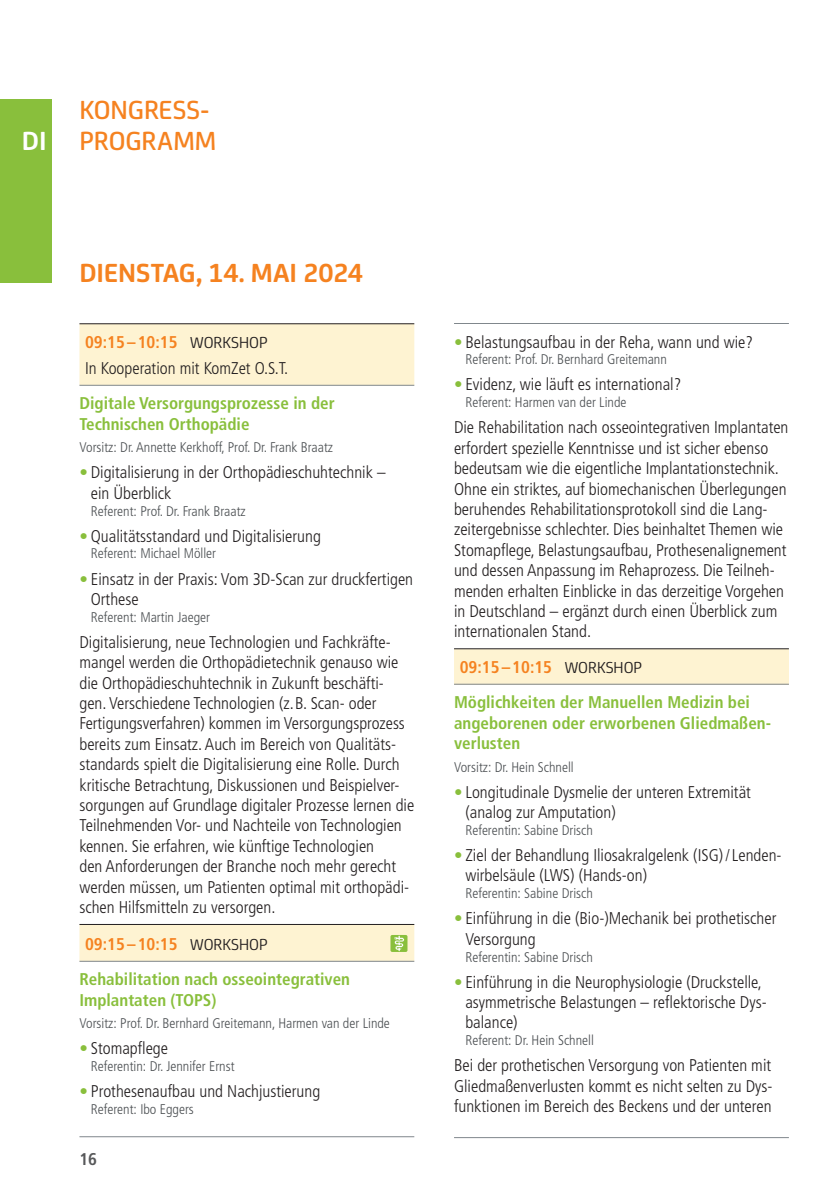
<style>
.page{position:relative;width:840px;height:1191px;background:#fff}
.page>*{position:absolute;margin:0;border:0;box-sizing:border-box;transform-origin:0 0}
.t1{font:700 28px "FS Joey";letter-spacing:-.005em;color:#f58220}
.t2{font:500 28px/30.6px "FS Joey";color:#f58220}
.t3{font:700 28px "FS Joey";color:#fff}
.t4{font:300 condensed 17px/20.4px "Frutiger LT Pro";color:#231f20}
.t5{font:700 condensed 17px/20.4px "Frutiger LT Pro";color:#89bf3c}
.t6{font:700 condensed 17px "Frutiger LT Pro";color:#57585a}
.t7{font:300 condensed 14px "Frutiger LT Pro";color:#4b4f52}
.s1{font-weight:700;color:#f58220}
.s2{font-family:"FS Joey";font-weight:400;font-stretch:normal}
.s3{color:#89bf3c}
.s4{color:#f58220}
.s5{font-family:"FS Joey";font-weight:400;font-stretch:normal;color:#231f20}
</style>
<div class="page">
<div style="left:0;top:99px;width:51px;height:183px;background:#89bf3c"></div>
<svg style="left:79px;top:324px;width:335px;height:637px"></svg>
<hr style="left:79px;top:323px;width:335px;height:1px;background:#231f20">
<hr style="left:79px;top:924px;width:335px;height:1px;background:#231f20">
<hr style="left:79px;top:385px;width:335px;height:1px;background:#80878c">
<hr style="left:79px;top:961px;width:335px;height:1px;background:#80878c">
<hr style="left:79px;top:1136px;width:335px;height:1px;background:#80878c">
<div style="left:390px;top:935px;width:17px;height:17px;background:#89bf3c;border-radius:2px"></div>
<svg style="left:394px;top:935px;width:10px;height:16px"></svg>
<div style="left:454px;top:649px;width:334px;height:35px;background:#fef3d2"></div>
<hr style="left:454px;top:648px;width:334px;height:1px;background:#231f20">
<hr style="left:454px;top:323px;width:334px;height:1px;background:#80878c">
<hr style="left:454px;top:684px;width:334px;height:1px;background:#80878c">
<hr style="left:454px;top:1137px;width:334px;height:1px;background:#80878c">
<h1 class="t3" style="left:22px;top:119px;width:26px">DI</h1>
<h1 class="t2" style="left:79px;top:93px;width:138px">KONGRESS-<br>PROGRAMM</h1>
<h1 class="t1" style="left:79px;top:252px;width:285px">DIENSTAG, 14. MAI 2024</h1>
<p class="t4" style="left:85px;top:329px;width:204px;line-height:26px"><span class="s1">09:15–10:15</span> <span class="s2">WORKSHOP<br></span>In Kooperation mit KomZet O.S.T.</p>
<p class="t5" style="left:79px;top:393px;width:256px">Digitale Versorgungsprozesse in der<br>Technischen Orthopädie</p>
<p class="t7" style="left:79px;top:439px;width:255px">Vorsitz: Dr. Annette Kerkhoff, Prof. Dr. Frank Braatz</p>
<p class="t4" style="left:91px;top:462px;width:296px;text-indent:-11px"><span class="s3">•</span> Digitalisierung in der Orthopädieschuhtechnik – ein Überblick</p>
<p class="t7" style="left:91px;top:503px;width:156px">Referent: Prof. Dr. Frank Braatz</p>
<p class="t4" style="left:79px;top:526px;width:243px"><span class="s3">•</span> Qualitätsstandard und Digitalisierung</p>
<p class="t7" style="left:91px;top:545px;width:127px">Referent: Michael Möller</p>
<p class="t4" style="left:91px;top:568px;width:323px;text-indent:-11px"><span class="s3">•</span> Einsatz in der Praxis: Vom 3D-Scan zur druckfertigen<br>Orthese</p>
<p class="t7" style="left:91px;top:609px;width:121px">Referent: Martin Jaeger</p>
<p class="t4" style="left:79px;top:632px;width:336px">Digitalisierung, neue Technologien und Fachkräfte&shy;mangel werden die Orthopädietechnik genauso wie die Orthopädieschuhtechnik in Zukunft beschäfti&shy;gen. Verschiedene Technologien (z.B. Scan- oder Fertigungsverfahren) kommen im Versorgungsprozess bereits zum Einsatz. Auch im Bereich von Qualitäts&shy;standards spielt die Digitalisierung eine Rolle. Durch kritische Betrachtung, Diskussionen und Beispielver&shy;sorgungen auf Grundlage digitaler Prozesse lernen die Teilnehmenden Vor- und Nachteile von Technologien kennen. Sie erfahren, wie künftige Technologien<br>den Anforderungen der Branche noch mehr gerecht werden müssen, um Patienten optimal mit orthopädi&shy;schen Hilfsmitteln zu versorgen.</p>
<p class="t5" style="left:79px;top:926px;width:272px;line-height:35.4px;text-indent:6px"><span class="s4">09:15–10:15</span> <span class="s5">WORKSHOP<br></span>Rehabilitation nach osseointegrativen</p>
<p class="t5" style="left:79px;top:989px;width:138px">Implantaten (TOPS)</p>
<p class="t7" style="left:79px;top:1015px;width:312px">Vorsitz: Prof. Dr. Bernhard Greitemann, Harmen van der Linde</p>
<p class="t4" style="left:79px;top:1038px;width:90px"><span class="s3">•</span> Stomapflege</p>
<p class="t7" style="left:91px;top:1058px;width:145px">Referentin: Dr. Jennifer Ernst</p>
<p class="t4" style="left:79px;top:1081px;width:242px"><span class="s3">•</span> Prothesenaufbau und Nachjustierung</p>
<p class="t7" style="left:91px;top:1101px;width:104px">Referent: Ibo Eggers</p>
<p class="t6" style="left:79px;top:1148px;width:19px">16</p>
<p class="t4" style="left:454px;top:332px;width:300px"><span class="s3">•</span> Belastungsaufbau in der Reha, wann und wie?</p>
<p class="t7" style="left:465px;top:351px;width:203px">Referent: Prof. Dr. Bernhard Greitemann</p>
<p class="t4" style="left:454px;top:374px;width:228px"><span class="s3">•</span> Evidenz, wie läuft es international?</p>
<p class="t7" style="left:465px;top:394px;width:162px">Referent: Harmen van der Linde</p>
<p class="t4" style="left:454px;top:417px;width:336px">Die Rehabilitation nach osseointegrativen Implantaten erfordert spezielle Kenntnisse und ist sicher ebenso bedeutsam wie die eigentliche Implantationstechnik.<br>Ohne ein striktes, auf biomechanischen Überlegungen beruhendes Rehabilitationsprotokoll sind die Lang&shy;zeitergebnisse schlechter. Dies beinhaltet Themen wie Stomapflege, Belastungsaufbau, Prothesenalignement und dessen Anpassung im Rehaprozess. Die Teilneh&shy;menden erhalten Einblicke in das derzeitige Vorgehen in Deutschland – ergänzt durch einen Überblick zum internationalen Stand.</p>
<p class="t5" style="left:454px;top:649px;width:297px;line-height:35.4px;text-indent:6px"><span class="s4">09:15–10:15</span> <span class="s5">WORKSHOP<br></span>Möglichkeiten der Manuellen Medizin bei</p>
<p class="t5" style="left:454px;top:712px;width:318px">angeborenen oder erworbenen Gliedmaßen&shy;verlusten</p>
<p class="t7" style="left:454px;top:758px;width:121px">Vorsitz: Dr. Hein Schnell</p>
<p class="t4" style="left:465px;top:782px;width:287px;text-indent:-11px"><span class="s3">•</span> Longitudinale Dysmelie der unteren Extremität (analog zur Amputation)</p>
<p class="t7" style="left:465px;top:822px;width:129px">Referentin: Sabine Drisch</p>
<p class="t4" style="left:465px;top:845px;width:317px;text-indent:-11px"><span class="s3">•</span> Ziel der Behandlung Iliosakralgelenk (ISG)/Lenden&shy;wirbelsäule (LWS) (Hands-on)</p>
<p class="t7" style="left:465px;top:885px;width:129px">Referentin: Sabine Drisch</p>
<p class="t4" style="left:465px;top:908px;width:312px;text-indent:-11px"><span class="s3">•</span> Einführung in die (Bio-)Mechanik bei prothetischer<br>Versorgung</p>
<p class="t7" style="left:465px;top:948px;width:129px">Referentin: Sabine Drisch</p>
<p class="t4" style="left:465px;top:971px;width:302px;text-indent:-11px"><span class="s3">•</span> Einführung in die Neurophysiologie (Druckstelle, asymmetrische Belastungen – reflektorische Dys&shy;balance)</p>
<p class="t7" style="left:465px;top:1032px;width:130px">Referent: Dr. Hein Schnell</p>
<p class="t4" style="left:454px;top:1055px;width:320px;text-align:justify">Bei der prothetischen Versorgung von Patienten mit Gliedmaßenverlusten kommt es nicht selten zu Dys&shy;funktionen im Bereich des Beckens und der unteren</p>
</div>
